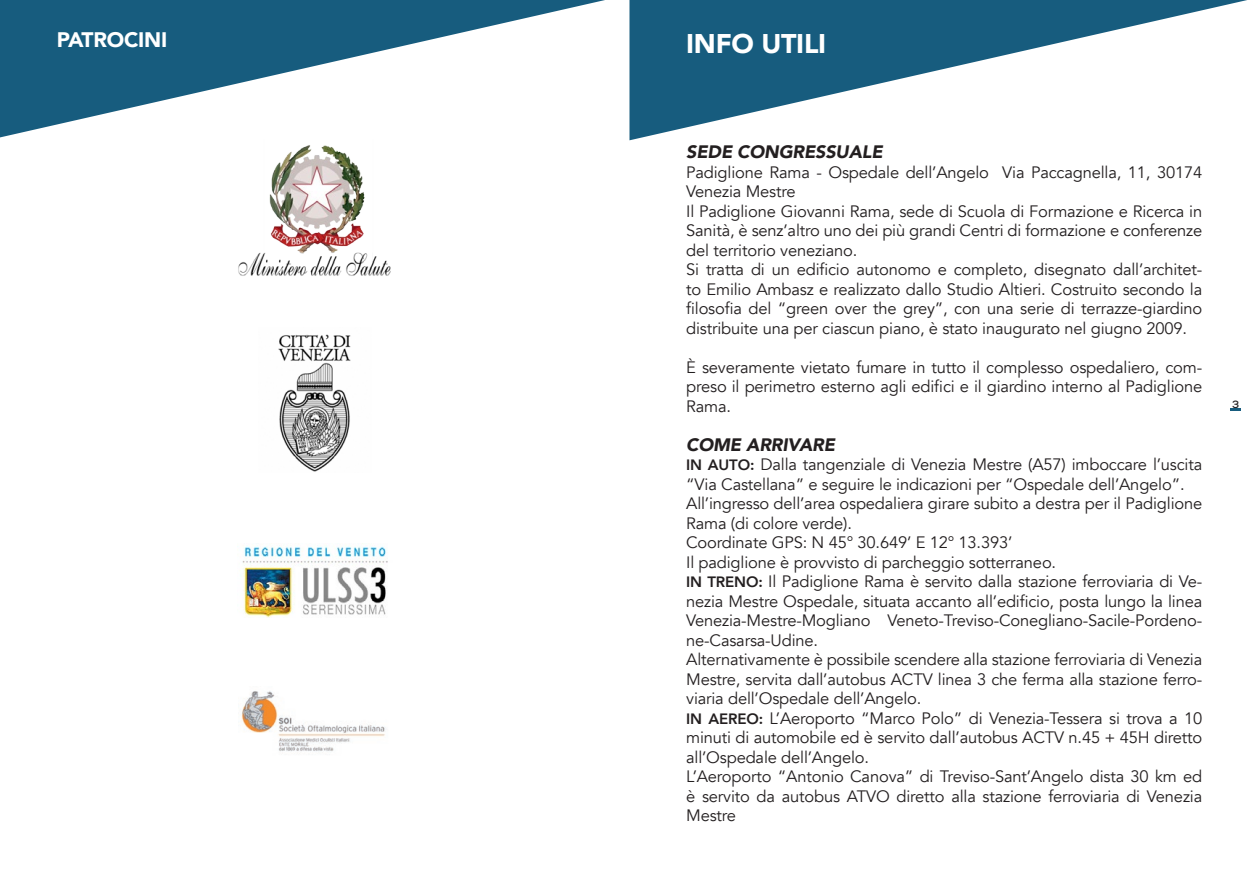
<style>
.page{position:relative;width:1259px;height:893px;background:#fff}
.page>*{position:absolute;margin:0;border:0;box-sizing:border-box;transform-origin:0 0}
.t1{font:900 27px "Avenir";letter-spacing:-.01em;color:#fff}
.t2{font:900 21px "Avenir";letter-spacing:-.01em;color:#fff}
.t3{font:italic 900 18px "Avenir";letter-spacing:-.01em;color:#231f20}
.t4{font:16.5px/19.5px "Avenir";letter-spacing:-.01em;color:#231f20;text-align:justify}
.t5{font:700 10.5px "Nexa";color:#231f20}
.s1{font-weight:800;font-size:15px}
</style>
<div class="page">
<svg style="left:1230px;top:409px;width:10px;height:2px"></svg>
<svg style="left:0;top:0;width:605px;height:137px;fill:#175c7e"></svg>
<svg style="left:629px;top:0;width:618px;height:140px"></svg>
<img style="left:242px;top:546px;width:146px;height:71px">
<img style="left:241px;top:691px;width:145px;height:61px">
<img style="left:278px;top:334px;width:73px;height:138px">
<img style="left:238px;top:145px;width:153px;height:131px">
<p class="t2" style="left:57px;top:21px;width:112px">PATROCINI</p>
<p class="t1" style="left:686px;top:20px;width:142px">INFO UTILI</p>
<p class="t3" style="left:686px;top:137px;width:198px">SEDE CONGRESSUALE</p>
<p class="t4" style="left:686px;top:163px;width:517px">Padiglione Rama - Ospedale dell’Angelo Via Paccagnella, 11, 30174<br>Venezia Mestre</p>
<p class="t4" style="left:686px;top:202px;width:517px">Il Padiglione Giovanni Rama, sede di Scuola di Formazione e Ricerca in Sanità, è senz’altro uno dei più grandi Centri di formazione e conferenze del territorio veneziano.</p>
<p class="t4" style="left:686px;top:260px;width:517px">Si tratta di un edificio autonomo e completo, disegnato dall’architet&shy;to Emilio Ambasz e realizzato dallo Studio Altieri. Costruito secondo la filosofia del “green over the grey”, con una serie di terrazze-giardino distribuite una per ciascun piano, è stato inaugurato nel giugno 2009.</p>
<p class="t4" style="left:686px;top:358px;width:517px">È severamente vietato fumare in tutto il complesso ospedaliero, com&shy;preso il perimetro esterno agli edifici e il giardino interno al Padiglione Rama.</p>
<p class="t3" style="left:686px;top:430px;width:150px">COME ARRIVARE</p>
<p class="t4" style="left:686px;top:455px;width:517px"><span class="s1">IN AUTO:</span> Dalla tangenziale di Venezia Mestre (A57) imboccare l’uscita “Via Castellana” e seguire le indicazioni per “Ospedale dell’Angelo”.</p>
<p class="t4" style="left:686px;top:494px;width:517px">All’ingresso dell’area ospedaliera girare subito a destra per il Padiglione<br>Rama (di colore verde).</p>
<p class="t4" style="left:686px;top:533px;width:328px">Coordinate GPS: N 45° 30.649’ E 12° 13.393’</p>
<p class="t4" style="left:686px;top:553px;width:371px">Il padiglione è provvisto di parcheggio sotterraneo.</p>
<p class="t4" style="left:686px;top:572px;width:517px"><span class="s1">IN TRENO:</span> Il Padiglione Rama è servito dalla stazione ferroviaria di Ve&shy;nezia Mestre Ospedale, situata accanto all’edificio, posta lungo la linea Venezia-Mestre-Mogliano Veneto-Treviso-Conegliano-Sacile-Pordeno&shy;ne-Casarsa-Udine.</p>
<p class="t4" style="left:686px;top:650px;width:517px">Alternativamente è possibile scendere alla stazione ferroviaria di Venezia Mestre, servita dall’autobus ACTV linea 3 che ferma alla stazione ferro&shy;viaria dell’Ospedale dell’Angelo.</p>
<p class="t4" style="left:686px;top:709px;width:517px"><span class="s1">IN AEREO:</span> L’Aeroporto “Marco Polo” di Venezia-Tessera si trova a 10 minuti di automobile ed è servito dall’autobus ACTV n.45 + 45H diretto all’Ospedale dell’Angelo.</p>
<p class="t4" style="left:686px;top:767px;width:517px">L’Aeroporto “Antonio Canova” di Treviso-Sant’Angelo dista 30 km ed è servito da autobus ATVO diretto alla stazione ferroviaria di Venezia Mestre</p>
<p class="t5" style="left:1232px;top:397px;width:9px">3</p>
</div>
